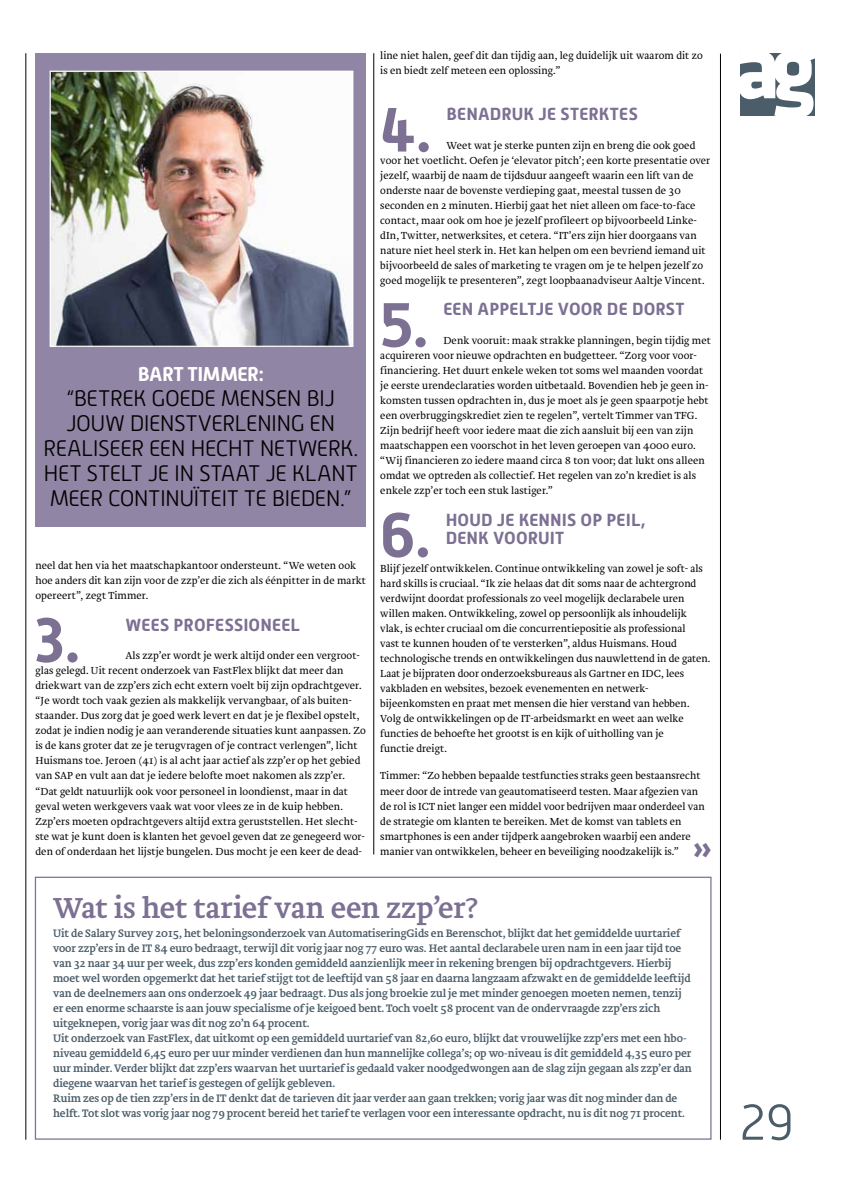
<style>
.page{position:relative;width:851px;height:1202px;background:#fff}
.page>*{position:absolute;margin:0;border:0;box-sizing:border-box;transform-origin:0 0}
.t1{font:700 62.25px "Alwyn New";color:#7c7093}
.t2{font:300 50px "Alwyn New";color:#4b5d69}
.t3{font:30px "Brioni Text Std";letter-spacing:-.005em;color:#7c7093}
.t4{font:300 22.5px/25px "Alwyn New";letter-spacing:-.03em;color:#000}
.t5{font:700 20px "Alwyn New";letter-spacing:-.02em;color:#fff}
.t6{font:700 17.5px/18.8px "Alwyn New";letter-spacing:.01em;color:#7c7093}
.t7{font:11.25px/15px "Brioni Text Std";letter-spacing:-.01em;color:#4b5d69}
.t8{font:300 10.62px/15px "Brioni Std";letter-spacing:.01em;color:#000}
</style>
<div class="page">
<svg style="left:740px;top:53px;width:74px;height:63px"></svg>
<hr style="left:720px;top:54px;width:1px;height:1085px;background:#000">
<hr style="left:26px;top:53px;width:1px;height:1086px;background:#000">
<hr style="left:373px;top:53px;width:1px;height:801px;background:#000">
<div style="left:35px;top:876px;width:676px;height:263px;border:1px solid #7c7093"></div>
<div style="left:35px;top:53px;width:331px;height:473px;background:#9085a4"></div>
<img style="left:52px;top:73px;width:299px;height:272px">
<div style="left:50px;top:71px;width:303px;height:276px;border:1px solid #fff"></div>
<h3 class="t5" style="left:138px;top:362px;width:127px">BART TIMMER:</h3>
<h3 class="t4" style="left:66px;top:386px;width:271px">“BETREK GOEDE MENSEN BIJ<br>JOUW DIENSTVE</h3>
<h3 class="t4" style="left:222px;top:411px;width:115px">RLENI NG EN</h3>
<h3 class="t4" style="left:43px;top:436px;width:60px">REALISEE</h3>
<h3 class="t4" style="left:131px;top:436px;width:229px">R EEN HECHT NETWERK.</h3>
<h3 class="t4" style="left:44px;top:461px;width:13px">HET</h3>
<h3 class="t4" style="left:50px;top:461px;width:305px;text-indent:37px">STELT JE I N STAAT JE KLANT<br>MEER CONTI NUÏTEIT</h3>
<h3 class="t4" style="left:244px;top:486px;width:109px">TE BIEDEN.”</h3>
<p class="t8" style="left:35px;top:558px;width:332px">neel dat hen via het maatschapkantoor ondersteunt. “We weten ook hoe anders dit kan zijn voor de zzp’er die zich als éénpitter in de markt opereert”, zegt Timmer.</p>
<h1 class="t1" style="left:35px;top:604px;width:46px">3.</h1>
<h3 class="t6" style="left:125px;top:615px;width:176px">WEES PROFESSIONEEL</h3>
<p class="t8" style="left:35px;top:648px;width:332px;text-indent:90px">Als zzp’er wordt je werk altijd onder een vergroot&shy;glas gelegd. Uit recent onderzoek van FastFlex blijkt dat meer dan driekwart van de zzp’ers zich echt extern voelt bij zijn opdrachtgever. “Je wordt toch vaak gezien als makkelijk vervangbaar, of als buiten&shy;staander. Dus zorg dat je goed werk levert en dat je je flexibel opstelt, zodat je indien nodig je aan veranderende situaties kunt aanpassen. Zo is de kans groter dat ze je terugvragen of je contract verlengen”, licht Huismans toe. Jeroen (41) is al acht jaar actief als zzp’er op het gebied van SAP en vult aan dat je iedere belofte moet nakomen als zzp’er. “Dat geldt natuurlijk ook voor personeel in loondienst, maar in dat geval weten werkgevers vaak wat voor vlees ze in de kuip hebben.<br>Zzp’ers moeten opdrachtgevers altijd extra geruststellen. Het slecht&shy;ste wat je kunt doen is klanten het gevoel geven dat ze genegeerd wor&shy;den of onderdaan het lijstje bungelen. Dus mocht je een keer de dead-</p>
<p class="t8" style="left:380px;top:48px;width:324px">line niet halen, geef dit dan tijdig aan, leg duidelijk uit waarom dit zo is en biedt zelf meteen een oplossing.”</p>
<h1 class="t1" style="left:380px;top:94px;width:53px">4.</h1>
<h3 class="t6" style="left:446px;top:105px;width:193px">BENADRUK JE STERKTES</h3>
<p class="t8" style="left:380px;top:138px;width:331px;text-indent:66px">Weet wat je sterke punten zijn en breng die ook goed voor het voetlicht. Oefen je ‘elevator pitch’; een korte presentatie over jezelf, waarbij de naam de tijdsduur aangeeft waarin een lift van de onderste naar de bovenste verdieping gaat, meestal tussen de 30 seconden en 2 minuten. Hierbij gaat het niet alleen om face-to-face contact, maar ook om hoe je jezelf profileert op bijvoorbeeld Linke&shy;dIn, Twitter, netwerksites, et cetera. “IT’ers zijn hier doorgaans van nature niet heel sterk in. Het kan helpen om een bevriend iemand uit bijvoorbeeld de sales of marketing te vragen om je te helpen jezelf zo goed mogelijk te presenteren”, zegt loopbaanadviseur Aaltje Vincent.</p>
<h1 class="t1" style="left:380px;top:289px;width:50px">5.</h1>
<h3 class="t6" style="left:443px;top:300px;width:240px">EEN APPELTJE VOOR DE DORST</h3>
<p class="t8" style="left:380px;top:333px;width:332px;text-indent:63px">Denk vooruit: maak strakke planningen, begin tijdig met acquireren voor nieuwe opdrachten en budgetteer. “Zorg voor voor&shy;financiering. Het duurt enkele weken tot soms wel maanden voordat je eerste urendeclaraties worden uitbetaald. Bovendien heb je geen in&shy;komsten tussen opdrachten in, dus je moet als je geen spaarpotje hebt een overbruggingskrediet zien te regelen”, vertelt Timmer van TFG.<br>Zijn bedrijf heeft voor iedere maat die zich aansluit bij een van zijn maatschappen een voorschot in het leven geroepen van 4000 euro. “Wij financieren zo iedere maand circa 8 ton voor; dat lukt ons alleen omdat we optreden als collectief. Het regelen van zo’n krediet is als enkele zzp’er toch een stuk lastiger.”</p>
<h1 class="t1" style="left:380px;top:499px;width:52px">6.</h1>
<h3 class="t6" style="left:445px;top:510px;width:201px">HOUD JE KENNIS OP PEIL,<br>DENK VOORUIT</h3>
<p class="t8" style="left:380px;top:561px;width:332px">Blijf jezelf ontwikkelen. Continue ontwikkeling van zowel je soft- als hard skills is cruciaal. “Ik zie helaas dat dit soms naar de achtergrond verdwijnt doordat professionals zo veel mogelijk declarabele uren willen maken. Ontwikkeling, zowel op persoonlijk als inhoudelijk vlak, is echter cruciaal om die concurrentiepositie als professional<br>vast te kunnen houden of te versterken”, aldus Huismans. Houd technologische trends en ontwikkelingen dus nauwlettend in de gaten.<br>Laat je bijpraten door onderzoeksbureaus als Gartner en IDC, lees vakbladen en websites, bezoek evenementen en netwerk&shy;bijeenkomsten en praat met mensen die hier verstand van hebben.<br>Volg de ontwikkelingen op de IT-arbeidsmarkt en weet aan welke functies de behoefte het grootst is en kijk of uitholling van je<br>functie dreigt.</p>
<p class="t8" style="left:380px;top:768px;width:326px">Timmer: “Zo hebben bepaalde testfuncties straks geen bestaansrecht meer door de intrede van geautomatiseerd testen. Maar afgezien van de rol is ICT niet langer een middel voor bedrijven maar onderdeel van de strategie om klanten te bereiken. Met de komst van tablets en smartphones is een ander tijdperk aangebroken waarbij een andere manier van ontwikkelen, beheer en beveiliging noodzakelijk is.”</p>
<h3 class="t3" style="left:53px;top:887px;width:427px">Wat is het tarief van een zzp’er?</h3>
<p class="t7" style="left:53px;top:925px;width:640px">Uit de Salary Survey 2015, het beloningsonderzoek van AutomatiseringGids en Berenschot, blijkt dat het gemiddelde uurtarief voor zzp’ers in de IT 84 euro bedraagt, terwijl dit vorig jaar nog 77 euro was. Het aantal declarabele uren nam in een jaar tijd toe van 32 naar 34 uur per week, dus zzp’ers konden gemiddeld aanzienlijk meer in rekening brengen bij opdrachtgevers. Hierbij moet wel worden opgemerkt dat het tarief stijgt tot de leeftijd van 58 jaar en daarna langzaam afzwakt en de gemiddelde leeftijd van de deelnemers aan ons onderzoek 49 jaar bedraagt. Dus als jong broekie zul je met minder genoegen moeten nemen, tenzij er een enorme schaarste is aan jouw specialisme of je keigoed bent. Toch voelt 58 procent van de ondervraagde zzp’ers zich uitgeknepen, vorig jaar was dit nog zo’n 64 procent.<br>Uit onderzoek van FastFlex, dat uitkomt op een gemiddeld uurtarief van 82,60 euro, blijkt dat vrouwelijke zzp’ers met een hbo&shy;niveau gemiddeld 6,45 euro per uur minder verdienen dan hun mannelijke collega’s; op wo-niveau is dit gemiddeld 4,35 euro per uur minder. Verder blijkt dat zzp’ers waarvan het uurtarief is gedaald vaker noodgedwongen aan de slag zijn gegaan als zzp’er dan diegene waarvan het tarief is gestegen of gelijk gebleven.<br>Ruim zes op de tien zzp’ers in de IT denkt dat de tarieven dit jaar verder aan gaan trekken; vorig jaar was dit nog minder dan de helft. Tot slot was vorig jaar nog 79 procent bereid het tarief te verlagen voor een interessante opdracht, nu is dit nog 71 procent.</p>
<h2 class="t2" style="left:739px;top:1094px;width:55px">29</h2>
</div>
